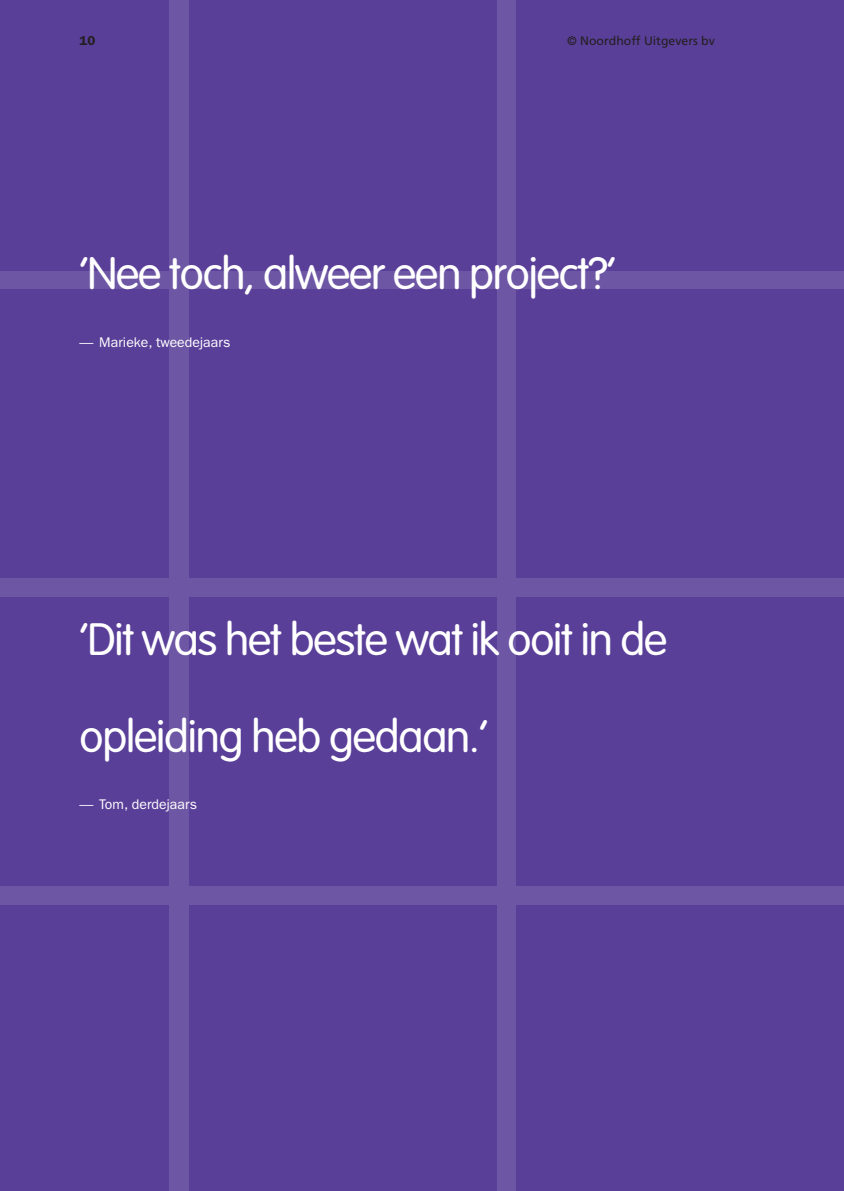
<style>
.page{position:relative;width:844px;height:1191px;background:#fff}
.page>*{position:absolute;margin:0;border:0;box-sizing:border-box;transform-origin:0 0}
.t1{font:300 44.62px/96.2px "VAG Rounded Std";letter-spacing:-.025em;color:#fff}
.t2{font:14px "ITC Franklin Gothic Std";letter-spacing:.005em;color:#fff}
.t3{font:600 13.12px "ITC Franklin Gothic Std";color:#231f20}
.t4{font:12.25px "Frutiger LT Std";color:#231f20}
</style>
<div class="page">
<div style="left:0;top:0;width:843px;height:1191px;background:#6d56a4"></div>
<div style="left:0;top:0;width:169px;height:270px;background:#5a3f99"></div>
<div style="left:0;top:289px;width:169px;height:289px;background:#5a3f99"></div>
<div style="left:0;top:597px;width:169px;height:289px;background:#5a3f99"></div>
<div style="left:0;top:905px;width:169px;height:286px;background:#5a3f99"></div>
<div style="left:189px;top:0;width:307px;height:270px;background:#5a3f99"></div>
<div style="left:189px;top:289px;width:307px;height:289px;background:#5a3f99"></div>
<div style="left:189px;top:597px;width:307px;height:289px;background:#5a3f99"></div>
<div style="left:189px;top:905px;width:307px;height:286px;background:#5a3f99"></div>
<div style="left:516px;top:0;width:327px;height:270px;background:#5a3f99"></div>
<div style="left:516px;top:289px;width:327px;height:289px;background:#5a3f99"></div>
<div style="left:516px;top:597px;width:327px;height:289px;background:#5a3f99"></div>
<div style="left:516px;top:905px;width:327px;height:286px;background:#5a3f99"></div>
<p class="t3" style="left:79px;top:35px;width:17px">10</p>
<p class="t4" style="left:567px;top:35px;width:149px">© Noordhoff Uitgevers bv</p>
<p class="t1" style="left:79px;top:229px;width:538px">‘Nee toch, alweer een project?’</p>
<p class="t2" style="left:79px;top:337px;width:152px">— Marieke, tweedejaars</p>
<p class="t1" style="left:79px;top:595px;width:589px">‘Dit was het beste wat ik ooit in de opleiding heb gedaan.’</p>
<p class="t2" style="left:79px;top:799px;width:119px">— Tom, derdejaars</p>
</div>
